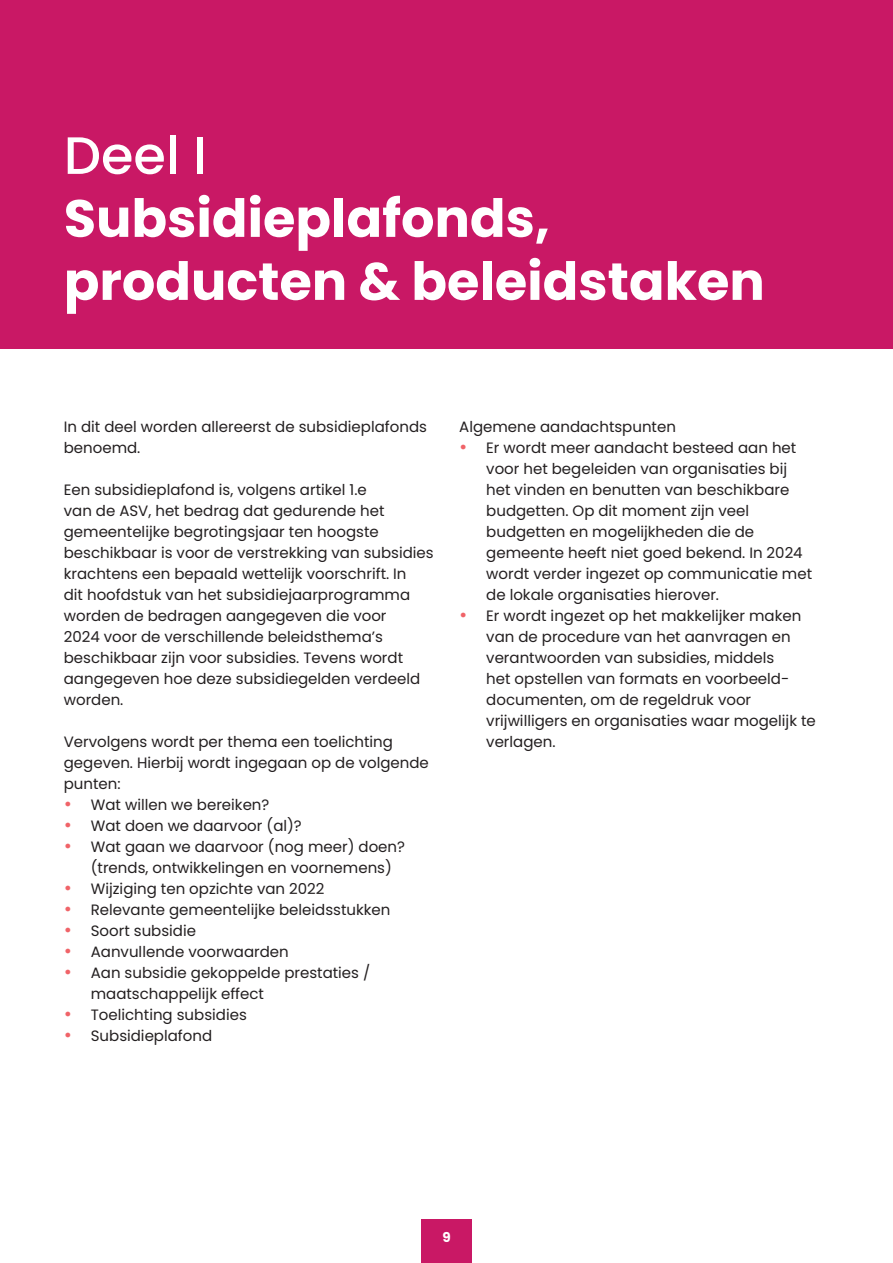
<style>
.page{position:relative;width:893px;height:1263px;background:#fff}
.page>*{position:absolute;margin:0;border:0;box-sizing:border-box;transform-origin:0 0}
.t1{font:700 52.5px/63px "Poppins";color:#fff}
.t2{font:500 52.5px "Poppins";color:#fff}
.t3{font:15px/21px "Poppins";color:#231f20}
.t4{font:700 13.5px "Poppins";color:#fff}
.s1{font-weight:500;font-size:18px;color:#f06368}
</style>
<div class="page">
<div style="left:421px;top:1219px;width:51px;height:44px;background:#c91865"></div>
<div style="left:0;top:0;width:893px;height:349px;background:#c91865"></div>
<h1 class="t2" style="left:64px;top:125px;width:145px">Deel I</h1>
<h1 class="t1" style="left:64px;top:187px;width:702px">Subsidieplafonds, producten &amp; beleidstaken</h1>
<p class="t3" style="left:64px;top:416px;width:365px">In dit deel worden allereerst de subsidieplafonds benoemd.</p>
<p class="t3" style="left:64px;top:479px;width:371px">Een subsidieplafond is, volgens artikel 1.e<br>van de ASV, het bedrag dat gedurende het gemeentelijke begrotingsjaar ten hoogste beschikbaar is voor de verstrekking van subsidies krachtens een bepaald wettelijk voorschrift. In<br>dit hoofdstuk van het subsidiejaarprogramma worden de bedragen aangegeven die voor<br>2024 voor de verschillende beleidsthema’s beschikbaar zijn voor subsidies. Tevens wordt aangegeven hoe deze subsidiegelden verdeeld worden.</p>
<p class="t3" style="left:64px;top:731px;width:367px">Vervolgens wordt per thema een toelichting gegeven. Hierbij wordt ingegaan op de volgende punten:</p>
<p class="t3" style="left:64px;top:794px;width:207px"><span class="s1">•</span> Wat willen we bereiken?</p>
<p class="t3" style="left:64px;top:815px;width:240px"><span class="s1">•</span> Wat doen we daarvoor (al)?</p>
<p class="t3" style="left:91px;top:836px;width:316px;text-indent:-27px"><span class="s1">•</span> Wat gaan we daarvoor (nog meer) doen? (trends, ontwikkelingen en voornemens)</p>
<p class="t3" style="left:64px;top:878px;width:262px"><span class="s1">•</span> Wijziging ten opzichte van 2022</p>
<p class="t3" style="left:64px;top:899px;width:328px"><span class="s1">•</span> Relevante gemeentelijke beleidsstukken</p>
<p class="t3" style="left:64px;top:920px;width:134px"><span class="s1">•</span> Soort subsidie</p>
<p class="t3" style="left:64px;top:941px;width:227px"><span class="s1">•</span> Aanvullende voorwaarden</p>
<p class="t3" style="left:91px;top:962px;width:281px;text-indent:-27px"><span class="s1">•</span> Aan subsidie gekoppelde prestaties / maatschappelijk effect</p>
<p class="t3" style="left:64px;top:1004px;width:185px"><span class="s1">•</span> Toelichting subsidies</p>
<p class="t3" style="left:64px;top:1025px;width:150px"><span class="s1">•</span> Subsidieplafond</p>
<p class="t3" style="left:459px;top:416px;width:218px">Algemene aandachtspunten</p>
<p class="t3" style="left:486px;top:437px;width:327px;text-indent:-27px"><span class="s1">•</span> Er wordt meer aandacht besteed aan het voor het begeleiden van organisaties bij het vinden en benutten van beschikbare budgetten. Op dit moment zijn veel budgetten en mogelijkheden die de gemeente heeft niet goed bekend. In 2024 wordt verder ingezet op communicatie met de lokale organisaties hierover.</p>
<p class="t3" style="left:486px;top:605px;width:331px;text-indent:-27px"><span class="s1">•</span> Er wordt ingezet op het makkelijker maken van de procedure van het aanvragen en verantwoorden van subsidies, middels<br>het opstellen van formats en voorbeeld&shy;documenten, om de regeldruk voor vrijwilligers en organisaties waar mogelijk te verlagen.</p>
<p class="t4" style="left:442px;top:1230px;width:10px">9</p>
</div>
